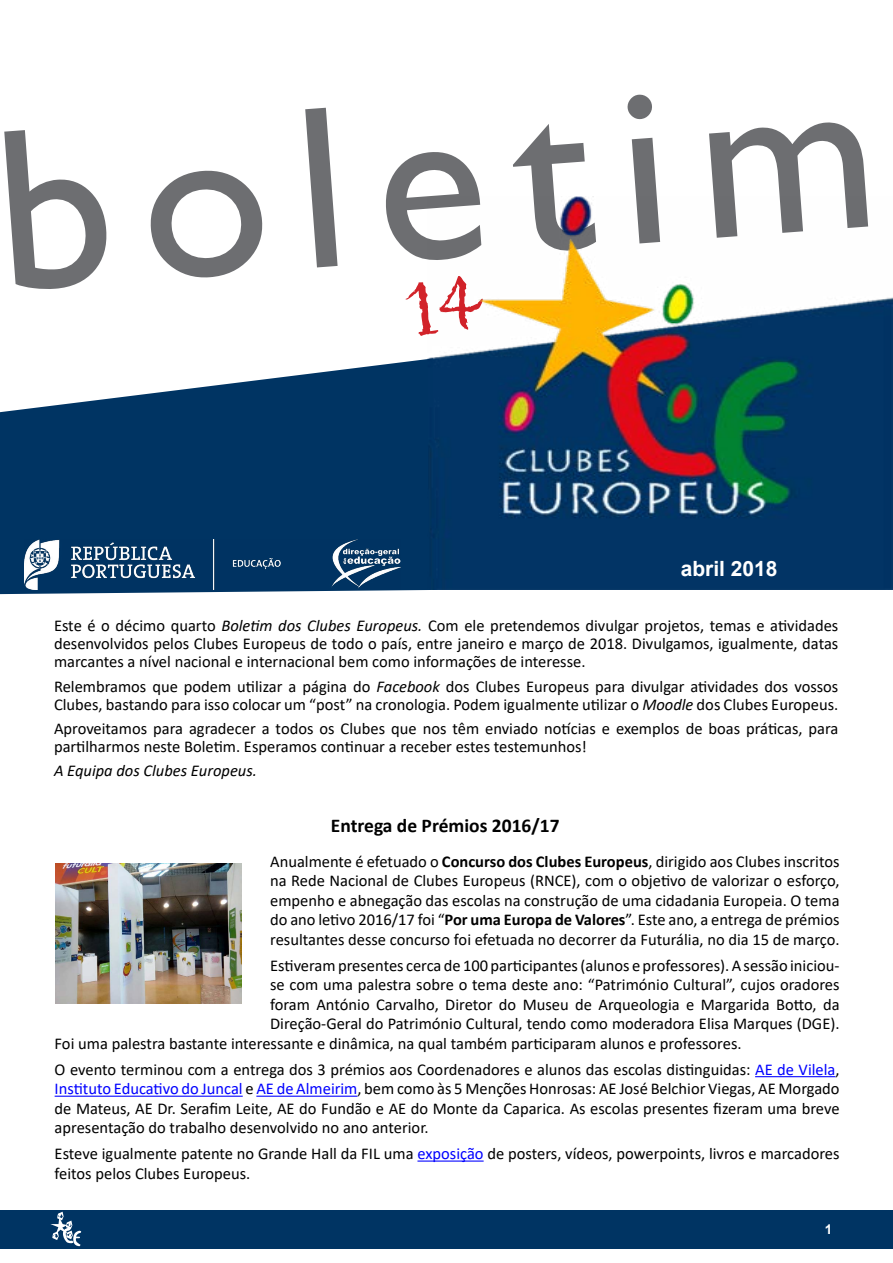
<style>
.page{position:relative;width:893px;height:1263px;background:#fff}
.page>*{position:absolute;margin:0;border:0;box-sizing:border-box;transform-origin:0 0}
.t1{font:232.5px "Gill Sans";color:#6d6e71}
.t2{font:700 21px "Arial";color:#fff}
.t3{font:700 19.5px "Calibri";color:#000}
.t4{font:16.5px/19.5px "Calibri";color:#000;text-align:justify}
.t5{font:italic 16.5px "Calibri";color:#000}
.t6{font:700 13.5px "Arial";color:#fff}
.s1{font-style:italic}
.s2{font-weight:700}
.s3{color:#00f}
</style>
<div class="page">
<div style="left:0;top:1211px;width:893px;height:38px;background:#003463"></div>
<svg style="left:48px;top:1210px;width:34px;height:37px"></svg>
<svg style="left:0;top:358px;width:428px;height:236px;fill:#003463"></svg>
<img style="left:428px;top:196px;width:465px;height:394px">
<img style="left:24px;top:539px;width:377px;height:50px">
<img style="left:55px;top:863px;width:186px;height:140px">
<hr style="left:755px;top:1076px;width:80px;height:1px;background:#00f">
<hr style="left:55px;top:1096px;width:188px;height:1px;background:#00f">
<hr style="left:256px;top:1096px;width:101px;height:1px;background:#00f">
<hr style="left:417px;top:1160px;width:67px;height:1px;background:#00f">
<svg style="left:428px;top:273px;width:58px;height:64px"></svg>
<h1 class="t1" style="left:-13px;top:76px;width:883px;rotate:-4deg">boletim</h1>
<p class="t2" style="left:681px;top:554px;width:98px">abril 2018</p>
<p class="t4" style="left:54px;top:616px;width:786px;line-height:18px">Este é o décimo quarto <span class="s1">Boletim dos Clubes Europeus.</span> Com ele pretendemos divulgar projetos, temas e atividades desenvolvidos pelos Clubes Europeus de todo o país, entre janeiro e março de 2018. Divulgamos, igualmente, datas marcantes a nível nacional e internacional bem como informações de interesse.</p>
<p class="t4" style="left:54px;top:677px;width:786px;line-height:18px">Relembramos que podem utilizar a página do <span class="s1">Facebook</span> dos Clubes Europeus para divulgar atividades dos vossos<br>Clubes, bastando para isso colocar um “post” na cronologia. Podem igualmente utilizar o <span class="s1">Moodle</span> dos Clubes Europeus.</p>
<p class="t4" style="left:54px;top:719px;width:786px;line-height:18px">Aproveitamos para agradecer a todos os Clubes que nos têm enviado notícias e exemplos de boas práticas, para partilharmos neste Boletim. Esperamos continuar a receber estes testemunhos!</p>
<p class="t5" style="left:54px;top:759px;width:204px">A Equipa dos Clubes Europeus.</p>
<p class="t3" style="left:331px;top:812px;width:230px">Entrega de Prémios 2016/17</p>
<p class="t4" style="left:270px;top:851px;width:571px">Anualmente é efetuado o <span class="s2">Concurso dos Clubes Europeus</span>, dirigido aos Clubes inscritos na Rede Nacional de Clubes Europeus (RNCE), com o objetivo de valorizar o esforço, empenho e abnegação das escolas na construção de uma cidadania Europeia. O tema do ano letivo 2016/17 foi “<span class="s2">Por uma Europa de Valores</span>”. Este ano, a entrega de prémios resultantes desse concurso foi efetuada no decorrer da Futurália, no dia 15 de março.</p>
<p class="t4" style="left:270px;top:955px;width:571px">Estiveram presentes cerca de 100 participantes (alunos e professores). A sessão iniciou-</p>
<p class="t4" style="left:270px;top:974px;width:571px">se com uma palestra sobre o tema deste ano: “Património Cultural”, cujos oradores</p>
<p class="t4" style="left:270px;top:994px;width:571px">foram António Carvalho, Diretor do Museu de Arqueologia e Margarida Botto, da</p>
<p class="t4" style="left:270px;top:1013px;width:571px">Direção-Geral do Património Cultural, tendo como moderadora Elisa Marques (DGE).</p>
<p class="t4" style="left:55px;top:1033px;width:688px">Foi uma palestra bastante interessante e dinâmica, na qual também participaram alunos e professores.</p>
<p class="t4" style="left:55px;top:1059px;width:786px">O evento terminou com a entrega dos 3 prémios aos Coordenadores e alunos das escolas distinguidas: <span class="s3">AE de Vilela</span>, <span class="s3">Instituto Educativo do Juncal</span> e <span class="s3">AE de Almeirim</span>, bem como às 5 Menções Honrosas: AE José Belchior Viegas, AE Morgado de Mateus, AE Dr. Serafim Leite, AE do Fundão e AE do Monte da Caparica. As escolas presentes fizeram uma breve apresentação do trabalho desenvolvido no ano anterior.</p>
<p class="t4" style="left:55px;top:1143px;width:786px">Esteve igualmente patente no Grande Hall da FIL uma <span class="s3">exposição</span> de posters, vídeos, powerpoints, livros e marcadores feitos pelos Clubes Europeus.</p>
<p class="t6" style="left:825px;top:1219px;width:9px">1</p>
</div>
